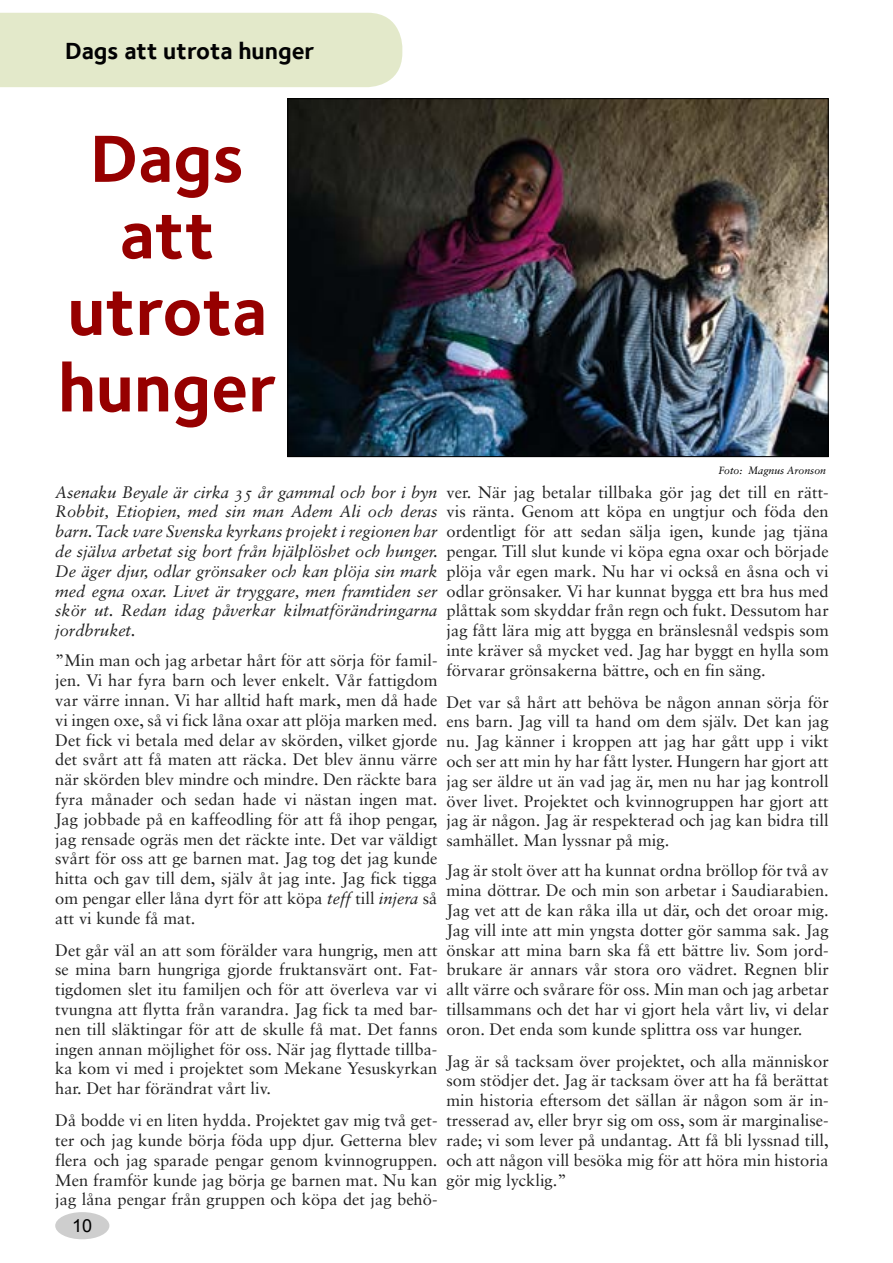
<style>
.page{position:relative;width:893px;height:1263px;background:#fff}
.page>*{position:absolute;margin:0;border:0;box-sizing:border-box;transform-origin:0 0}
.t1{font:69px/76.5px "Foundry Sterling Bold OSF";color:#960000;text-align:center}
.t2{font:24px "Foundry Sterling Bold OSF";color:#020203}
.t3{font:18px "Arial";color:#000}
.t4{font:16.5px/19.8px "Sabon Roman Os F";color:#212121;text-align:justify}
.t5{font:16.5px/19.8px "Sabon Italic Os F";color:#212121;text-align:justify}
.t6{font:10.5px "Sabon Italic Os F";color:#000}
.s1{font-family:"Sabon Italic Os F"}
</style>
<div class="page">
<div style="left:55px;top:1212px;width:54px;height:27px;background:#cecece;border-radius:50%"></div>
<div style="left:0;top:13px;width:402px;height:74px;background:#e3e9ca"></div>
<img style="left:289px;top:100px;width:538px;height:355px">
<h2 class="t2" style="left:65px;top:36px;width:251px">Dags att utrota hunger</h2>
<h1 class="t1" style="left:58px;top:119px;width:220px">Dags att utrota hunger</h1>
<p class="t5" style="left:55px;top:482px;width:384px">Asenaku Beyale är cirka 35 år gammal och bor i byn Robbit, Etiopien, med sin man Adem Ali och deras barn. Tack vare Svenska kyrkans projekt i regionen har de själva arbetat sig bort från hjälplöshet och hunger.<br>De äger djur, odlar grönsaker och kan plöja sin mark med egna oxar. Livet är tryggare, men framtiden ser skör ut. Redan idag påverkar kilmatförändringarna jordbruket.</p>
<p class="t4" style="left:55px;top:651px;width:384px">”Min man och jag arbetar hårt för att sörja för famil&shy;jen. Vi har fyra barn och lever enkelt. Vår fattigdom var värre innan. Vi har alltid haft mark, men då hade vi ingen oxe, så vi fick låna oxar att plöja marken med.<br>Det fick vi betala med delar av skörden, vilket gjorde det svårt att få maten att räcka. Det blev ännu värre när skörden blev mindre och mindre. Den räckte bara fyra månader och sedan hade vi nästan ingen mat.<br>Jag jobbade på en kaffeodling för att få ihop pengar, jag rensade ogräs men det räckte inte. Det var väldigt svårt för oss att ge barnen mat. Jag tog det jag kunde hitta och gav till dem, själv åt jag inte. Jag fick tigga om pengar eller låna dyrt för att köpa <span class="s1">teff</span> till <span class="s1">injera</span> så att vi kunde få mat.</p>
<p class="t4" style="left:55px;top:940px;width:384px">Det går väl an att som förälder vara hungrig, men att se mina barn hungriga gjorde fruktansvärt ont. Fat&shy;tigdomen slet itu familjen och för att överleva var vi tvungna att flytta från varandra. Jag fick ta med bar&shy;nen till släktingar för att de skulle få mat. Det fanns ingen annan möjlighet för oss. När jag flyttade tillba&shy;ka kom vi med i projektet som Mekane Yesuskyrkan har. Det har förändrat vårt liv.</p>
<p class="t4" style="left:55px;top:1110px;width:384px">Då bodde vi en liten hydda. Projektet gav mig två get&shy;ter och jag kunde börja föda upp djur. Getterna blev flera och jag sparade pengar genom kvinnogruppen.<br>Men framför kunde jag börja ge barnen mat. Nu kan jag låna pengar från gruppen och köpa det jag behö-</p>
<p class="t3" style="left:72px;top:1214px;width:22px">10</p>
<p class="t6" style="left:718px;top:464px;width:109px">Foto: Magnus Aronson</p>
<p class="t4" style="left:446px;top:482px;width:384px">ver. När jag betalar tillbaka gör jag det till en rätt&shy;vis ränta. Genom att köpa en ungtjur och föda den ordentligt för att sedan sälja igen, kunde jag tjäna pengar. Till slut kunde vi köpa egna oxar och började plöja vår egen mark. Nu har vi också en åsna och vi odlar grönsaker. Vi har kunnat bygga ett bra hus med plåttak som skyddar från regn och fukt. Dessutom har jag fått lära mig att bygga en bränslesnål vedspis som inte kräver så mycket ved. Jag har byggt en hylla som förvarar grönsakerna bättre, och en fin säng.</p>
<p class="t4" style="left:446px;top:692px;width:384px">Det var så hårt att behöva be någon annan sörja för ens barn. Jag vill ta hand om dem själv. Det kan jag nu. Jag känner i kroppen att jag har gått upp i vikt och ser att min hy har fått lyster. Hungern har gjort att jag ser äldre ut än vad jag är, men nu har jag kontroll över livet. Projektet och kvinnogruppen har gjort att jag är någon. Jag är respekterad och jag kan bidra till samhället. Man lyssnar på mig.</p>
<p class="t4" style="left:446px;top:861px;width:384px">Jag är stolt över att ha kunnat ordna bröllop för två av mina döttrar. De och min son arbetar i Saudiarabien.<br>Jag vet att de kan råka illa ut där, och det oroar mig.<br>Jag vill inte att min yngsta dotter gör samma sak. Jag önskar att mina barn ska få ett bättre liv. Som jord&shy;brukare är annars vår stora oro vädret. Regnen blir allt värre och svårare för oss. Min man och jag arbetar tillsammans och det har vi gjort hela vårt liv, vi delar oron. Det enda som kunde splittra oss var hunger.</p>
<p class="t4" style="left:446px;top:1051px;width:384px">Jag är så tacksam över projektet, och alla människor som stödjer det. Jag är tacksam över att ha få berättat min historia eftersom det sällan är någon som är in&shy;tresserad av, eller bryr sig om oss, som är marginalise&shy;rade; vi som lever på undantag. Att få bli lyssnad till, och att någon vill besöka mig för att höra min historia gör mig lycklig.”</p>
</div>
